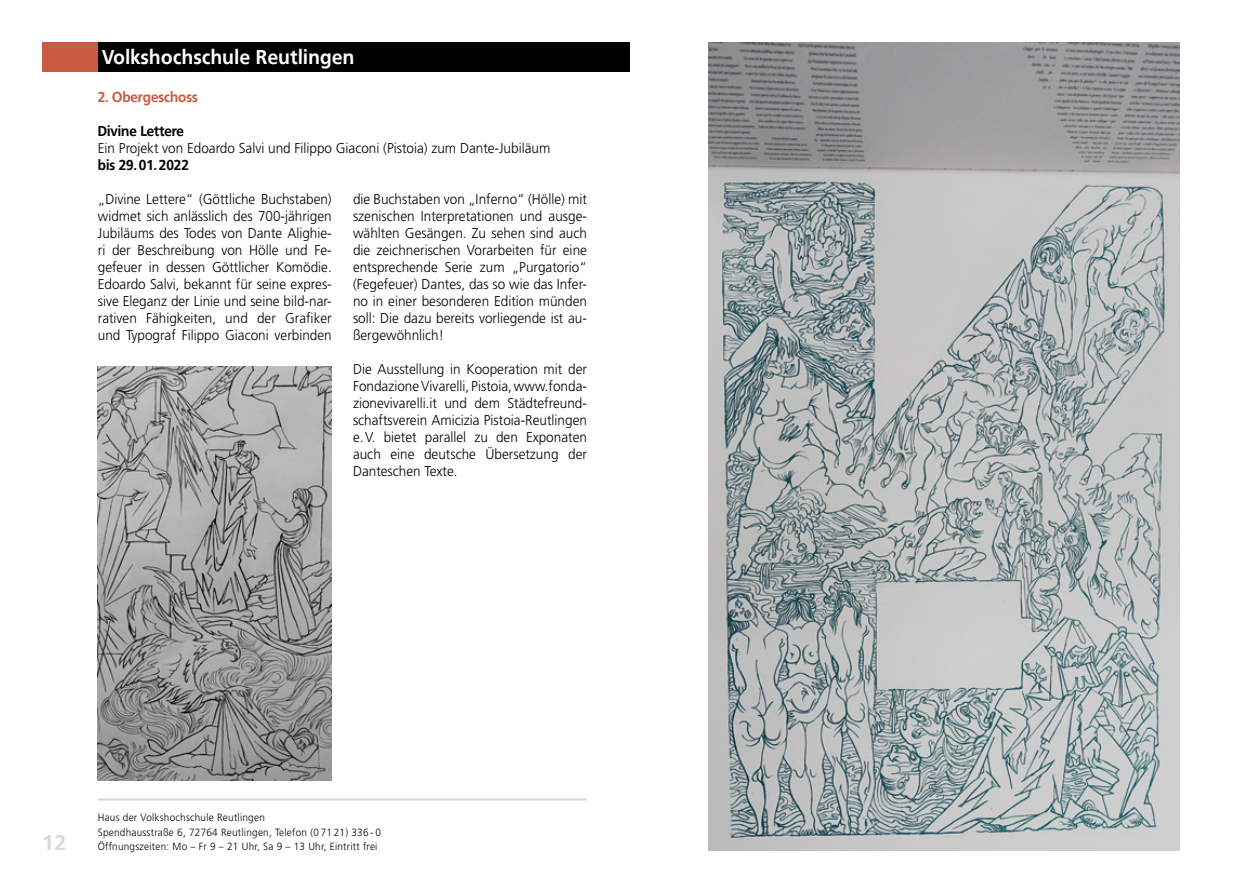
<style>
.page{position:relative;width:1259px;height:893px;background:#fff}
.page>*{position:absolute;margin:0;border:0;box-sizing:border-box;transform-origin:0 0}
.t1{font:700 21px "Frutiger BSK";color:#dadada}
.t2{font:700 19.8px "Frutiger BSK";letter-spacing:.025em;color:#fff;scale:.95 1}
.t3{font:300 14.25px/17px "Frutiger";color:#000;text-align:justify;scale:.95 1}
.t4{font:700 14.25px "Frutiger BSK";color:#000;scale:.95 1}
.t5{font:700 14.25px "Frutiger BSK";color:#c95b40;scale:.95 1}
.t6{font:300 10.5px/14.9px "Frutiger";letter-spacing:.025em;color:#000;scale:.95 1}
</style>
<div class="page">
<hr style="left:98px;top:798px;width:489px;height:2px;background:#dadada">
<div style="left:98px;top:43px;width:531px;height:29px;background:#000"></div>
<div style="left:43px;top:43px;width:55px;height:29px;background:#c95b40"></div>
<img style="left:98px;top:366px;width:234px;height:415px">
<img style="left:709px;top:43px;width:470px;height:807px">
<h2 class="t2" style="left:102px;top:45px;width:267px">Volkshochschule Reutlingen</h2>
<p class="t5" style="left:98px;top:89px;width:107px">2. Obergeschoss</p>
<p class="t4" style="left:98px;top:123px;width:92px">Divine Lettere</p>
<p class="t3" style="left:98px;top:140px;width:478px">Ein Projekt von Edoardo Salvi und Filippo Giaconi (Pistoia) zum Dante-Jubiläum</p>
<p class="t4" style="left:98px;top:157px;width:98px">bis 29.01.2022</p>
<p class="t3" style="left:98px;top:191px;width:248px">„Divine Lettere“ (Göttliche Buchstaben) widmet sich anlässlich des 700-jährigen Jubiläums des Todes von Dante Alighie&shy;ri der Beschreibung von Hölle und Fe&shy;gefeuer in dessen Göttlicher Komödie.<br>Edoardo Salvi, bekannt für seine expres&shy;sive Eleganz der Linie und seine bild-nar&shy;rativen Fähigkeiten, und der Grafiker und Typograf Filippo Giaconi verbinden</p>
<p class="t3" style="left:353px;top:191px;width:248px">die Buchstaben von „Inferno“ (Hölle) mit szenischen Interpretationen und ausge&shy;wählten Gesängen. Zu sehen sind auch die zeichnerischen Vorarbeiten für eine entsprechende Serie zum „Purgatorio“ (Fegefeuer) Dantes, das so wie das Infer&shy;no in einer besonderen Edition münden soll: Die dazu bereits vorliegende ist au&shy;ßergewöhnlich!</p>
<p class="t3" style="left:353px;top:360px;width:248px">Die Ausstellung in Kooperation mit der Fondazione Vivarelli, Pistoia, www.fonda&shy;zionevivarelli.it und dem Städtefreund&shy;schaftsverein Amicizia Pistoia-Reutlingen e.V. bietet parallel zu den Exponaten auch eine deutsche Übersetzung der Danteschen Texte.</p>
<h1 class="t1" style="left:43px;top:830px;width:25px">12</h1>
<p class="t6" style="left:98px;top:810px;width:299px">Haus der Volkshochschule Reutlingen<br>Spendhausstraße 6, 72764 Reutlingen, Telefon (0 71 21) 336 - 0<br>Öffnungszeiten: Mo – Fr 9 – 21 Uhr, Sa 9 – 13 Uhr, Eintritt frei</p>
</div>
